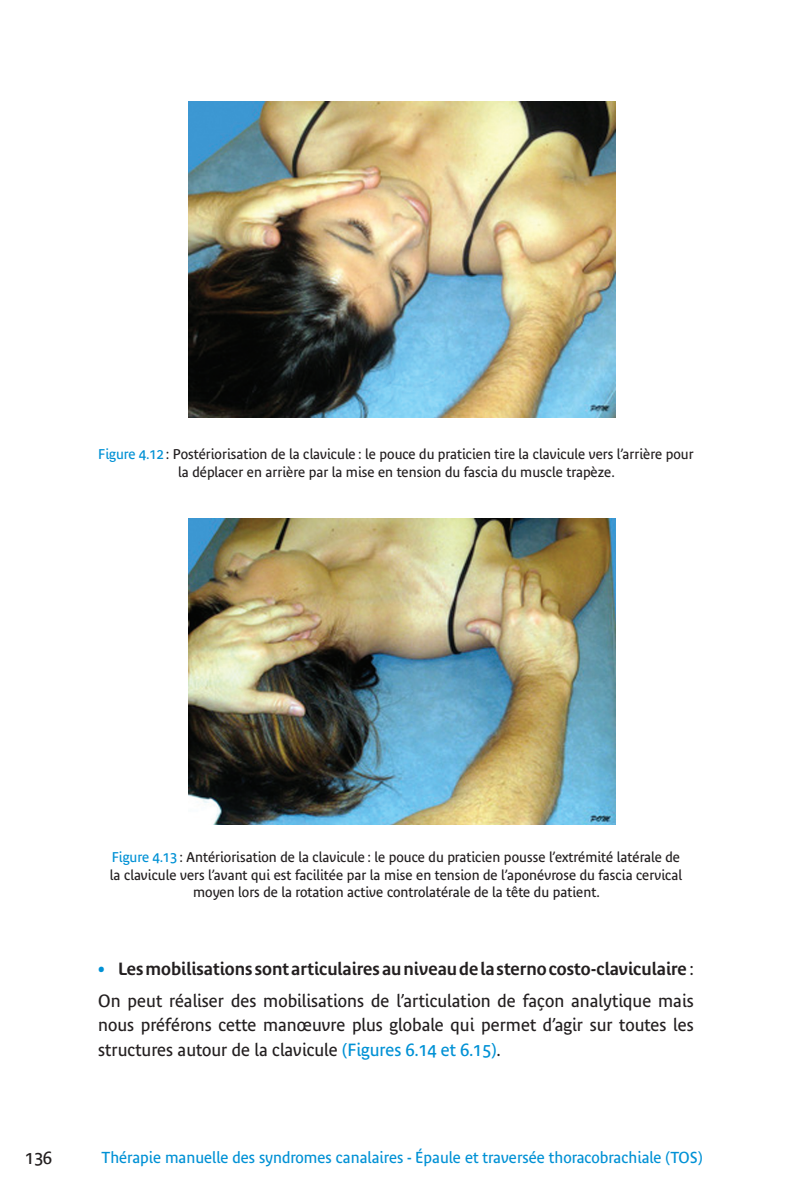
<style>
.page{position:relative;width:791px;height:1200px;background:#fff}
.page>*{position:absolute;margin:0;border:0;box-sizing:border-box;transform-origin:0 0}
.t1{font:600 17.5px/31.8px "Bienvenue";color:#231f20}
.t2{font:17.5px/24.5px "Bienvenue";color:#231f20}
.t3{font:15.75px "Bienvenue";color:#0091d5}
.t4{font:14px/17.5px "Bienvenue";color:#231f20;text-align:center}
.s1{color:#0091d5}
.s2{font-weight:400}
</style>
<div class="page">
<img style="left:188px;top:102px;width:427px;height:315px">
<img style="left:188px;top:519px;width:427px;height:305px">
<p class="t4" style="left:98px;top:446px;width:597px"><span class="s1">Figure 4.12</span> : Postériorisation de la clavicule : le pouce du praticien tire la clavicule vers l’arrière pour la déplacer en arrière par la mise en tension du fascia du muscle trapèze.</p>
<p class="t4" style="left:110px;top:848px;width:573px"><span class="s1">Figure 4.13</span> : Antériorisation de la clavicule : le pouce du praticien pousse l’extrémité latérale de la clavicule vers l’avant qui est facilitée par la mise en tension de l’aponévrose du fascia cervical moyen lors de la rotation active controlatérale de la tête du patient.</p>
<p class="t1" style="left:98px;top:952px;width:597px"><span class="s1">•</span> Les mobilisations sont articulaires au niveau de la sterno costo-claviculaire <span class="s2">:<br>On peut réaliser des mobilisations de l’articulation de façon analytique mais</span></p>
<p class="t2" style="left:98px;top:1012px;width:597px">nous préférons cette manœuvre plus globale qui permet d’agir sur toutes les structures autour de la clavicule <span class="s1">(Figures 6.14 et 6.15)</span>.</p>
<p class="t2" style="left:26px;top:1145px;width:28px">136</p>
<p class="t3" style="left:101px;top:1148px;width:602px">Thérapie manuelle des syndromes canalaires - Épaule et traversée thoracobrachiale (TOS)</p>
</div>
